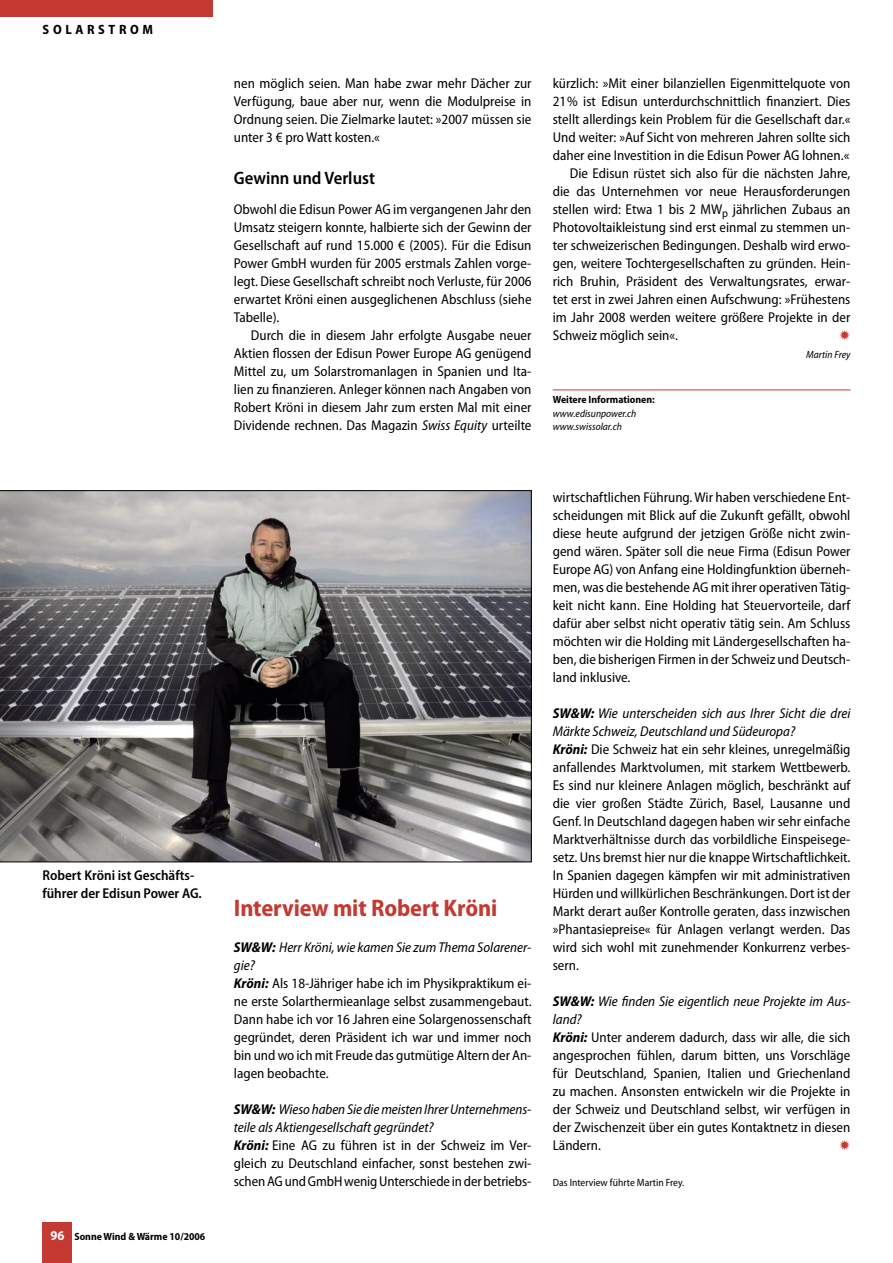
<style>
.page{position:relative;width:893px;height:1263px;background:#fff}
.page>*{position:absolute;margin:0;border:0;box-sizing:border-box;transform-origin:0 0}
.t1{font:700 semi-condensed 24px "Myriad Pro";letter-spacing:-.005em;color:#c43a32}
.t2{font:600 semi-condensed 18px "Myriad Pro";color:#000}
.t3{font:semi-condensed 14.25px/18px "Myriad Pro";color:#000;text-align:justify}
.t4{font:600 semi-condensed 14.25px/18px "Myriad Pro";color:#000}
.t5{font:700 semi-condensed 13.5px "Myriad Pro";letter-spacing:.27em;color:#000}
.t6{font:700 semi-condensed 10.5px "Myriad Pro";color:#000}
.t7{font:italic semi-condensed 10.5px/13.5px "Myriad Pro";color:#000}
.t8{font:semi-condensed 10.5px "Myriad Pro";color:#000}
.s1{font-size:13.5px;color:#fff}
.s2{font-style:italic}
.s3{font-weight:700;font-style:italic}
</style>
<div class="page">
<div style="left:0;top:0;width:213px;height:17px;background:#c43a32"></div>
<div style="left:43px;top:1222px;width:29px;height:41px;background:#c43a32"></div>
<svg style="left:0;top:490px;width:531px;height:372px;background:#787677"></svg>
<hr style="left:553px;top:390px;width:297px;height:1px;background:#c43a32">
<p class="t5" style="left:43px;top:22px;width:112px">SOLARSTROM</p>
<p class="t4" style="left:43px;top:866px;width:161px">Robert Kröni ist Geschäfts&shy;führer der Edisun Power AG.</p>
<p class="t6" style="left:50px;top:1230px;width:156px"><span class="s1">96</span> Sonne Wind &amp; Wärme 10/2006</p>
<p class="t3" style="left:234px;top:75px;width:299px">nen möglich seien. Man habe zwar mehr Dächer zur Verfügung, baue aber nur, wenn die Modulpreise in Ordnung seien. Die Zielmarke lautet: »2007 müssen sie unter 3 € pro Watt kosten.«</p>
<p class="t2" style="left:234px;top:168px;width:143px">Gewinn und Verlust</p>
<p class="t3" style="left:234px;top:201px;width:299px">Obwohl die Edisun Power AG im vergangenen Jahr den Umsatz steigern konnte, halbierte sich der Gewinn der Gesellschaft auf rund 15.000 € (2005). Für die Edisun Power GmbH wurden für 2005 erstmals Zahlen vorge&shy;legt. Diese Gesellschaft schreibt noch Verluste, für 2006 erwartet Kröni einen ausgeglichenen Abschluss (siehe Tabelle).</p>
<p class="t3" style="left:234px;top:327px;width:299px;text-indent:17px">Durch die in diesem Jahr erfolgte Ausgabe neuer Aktien flossen der Edisun Power Europe AG genügend Mittel zu, um Solarstromanlagen in Spanien und Ita&shy;lien zu finanzieren. Anleger können nach Angaben von Robert Kröni in diesem Jahr zum ersten Mal mit einer Dividende rechnen. Das Magazin <span class="s2">Swiss Equity</span> urteilte</p>
<p class="t3" style="left:553px;top:75px;width:299px">kürzlich: »Mit einer bilanziellen Eigenmittelquote von</p>
<p class="t3" style="left:553px;top:93px;width:299px">21% ist Edisun unterdurchschnittlich finanziert. Dies</p>
<p class="t3" style="left:553px;top:111px;width:299px">stellt allerdings kein Problem für die Gesellschaft dar.«</p>
<p class="t3" style="left:553px;top:129px;width:299px">Und weiter: »Auf Sicht von mehreren Jahren sollte sich</p>
<p class="t3" style="left:553px;top:147px;width:298px">daher eine Investition in die Edisun Power AG lohnen.«</p>
<p class="t3" style="left:570px;top:165px;width:282px">Die Edisun rüstet sich also für die nächsten Jahre,</p>
<p class="t3" style="left:553px;top:183px;width:299px">die das Unternehmen vor neue Herausforderungen</p>
<p class="t3" style="left:553px;top:201px;width:299px">stellen wird: Etwa 1 bis 2 MW<sub>p</sub> jährlichen Zubaus an</p>
<p class="t3" style="left:553px;top:219px;width:299px">Photovoltaikleistung sind erst einmal zu stemmen un-</p>
<p class="t3" style="left:553px;top:237px;width:299px">ter schweizerischen Bedingungen. Deshalb wird erwo-</p>
<p class="t3" style="left:553px;top:255px;width:299px">gen, weitere Tochtergesellschaften zu gründen. Hein-</p>
<p class="t3" style="left:553px;top:273px;width:299px">rich Bruhin, Präsident des Verwaltungsrates, erwar-</p>
<p class="t3" style="left:553px;top:291px;width:299px">tet erst in zwei Jahren einen Aufschwung: »Frühestens</p>
<p class="t3" style="left:553px;top:309px;width:299px">im Jahr 2008 werden weitere größere Projekte in der</p>
<p class="t3" style="left:553px;top:327px;width:127px">Schweiz möglich sein«.</p>
<p class="t7" style="left:806px;top:348px;width:46px">Martin Frey</p>
<p class="t6" style="left:553px;top:394px;width:103px">Weitere Informationen:</p>
<p class="t7" style="left:553px;top:407px;width:85px">www.edisunpower.ch www.swissolar.ch</p>
<h1 class="t1" style="left:234px;top:895px;width:265px">Interview mit Robert Kröni</h1>
<p class="t3" style="left:234px;top:939px;width:299px;text-align:left"><span class="s3">SW&amp;W:</span> <span class="s2">Herr Kröni, wie kamen Sie zum Thema Solarener&shy;gie?<br></span><span class="s3">Kröni:</span> Als 18-Jähriger habe ich im Physikpraktikum ei&shy;ne erste Solarthermieanlage selbst zusammengebaut.<br>Dann habe ich vor 16 Jahren eine Solargenossenschaft gegründet, deren Präsident ich war und immer noch bin und wo ich mit Freude das gutmütige Altern der An&shy;lagen beobachte.</p>
<p class="t3" style="left:234px;top:1101px;width:299px;text-align:left"><span class="s3">SW&amp;W:</span> <span class="s2">Wieso haben Sie die meisten Ihrer Unternehmens&shy;teile als Aktiengesellschaft gegründet?<br></span><span class="s3">Kröni:</span> Eine AG zu führen ist in der Schweiz im Ver&shy;gleich zu Deutschland einfacher, sonst bestehen zwi&shy;schen AG und GmbH wenig Unterschiede in der betriebs-</p>
<p class="t3" style="left:553px;top:489px;width:299px">wirtschaftlichen Führung. Wir haben verschiedene Ent&shy;scheidungen mit Blick auf die Zukunft gefällt, obwohl diese heute aufgrund der jetzigen Größe nicht zwin&shy;gend wären. Später soll die neue Firma (Edisun Power Europe AG) von Anfang eine Holdingfunktion überneh&shy;men, was die bestehende AG mit ihrer operativen Tätig&shy;keit nicht kann. Eine Holding hat Steuervorteile, darf dafür aber selbst nicht operativ tätig sein. Am Schluss möchten wir die Holding mit Ländergesellschaften ha&shy;ben, die bisherigen Firmen in der Schweiz und Deutsch&shy;land inklusive.</p>
<p class="t3" style="left:553px;top:705px;width:299px;text-align:left"><span class="s3">SW&amp;W:</span> <span class="s2">Wie unterscheiden sich aus Ihrer Sicht die drei Märkte Schweiz, Deutschland und Südeuropa?<br></span><span class="s3">Kröni:</span> Die Schweiz hat ein sehr kleines, unregelmäßig anfallendes Marktvolumen, mit starkem Wettbewerb.<br>Es sind nur kleinere Anlagen möglich, beschränkt auf die vier großen Städte Zürich, Basel, Lausanne und Genf. In Deutschland dagegen haben wir sehr einfache Marktverhältnisse durch das vorbildliche Einspeisege&shy;setz. Uns bremst hier nur die knappe Wirtschaftlichkeit.<br>In Spanien dagegen kämpfen wir mit administrativen Hürden und willkürlichen Beschränkungen. Dort ist der Markt derart außer Kontrolle geraten, dass inzwischen »Phantasiepreise« für Anlagen verlangt werden. Das wird sich wohl mit zunehmender Konkurrenz verbes&shy;sern.</p>
<p class="t3" style="left:553px;top:993px;width:299px;text-align:left"><span class="s3">SW&amp;W:</span> <span class="s2">Wie finden Sie eigentlich neue Projekte im Aus&shy;land?<br></span><span class="s3">Kröni:</span> Unter anderem dadurch, dass wir alle, die sich angesprochen fühlen, darum bitten, uns Vorschläge für Deutschland, Spanien, Italien und Griechenland zu machen. Ansonsten entwickeln wir die Projekte in der Schweiz und Deutschland selbst, wir verfügen in der Zwischenzeit über ein gutes Kontaktnetz in diesen Ländern.</p>
<p class="t8" style="left:553px;top:1177px;width:133px">Das Interview führte Martin Frey.</p>
</div>
